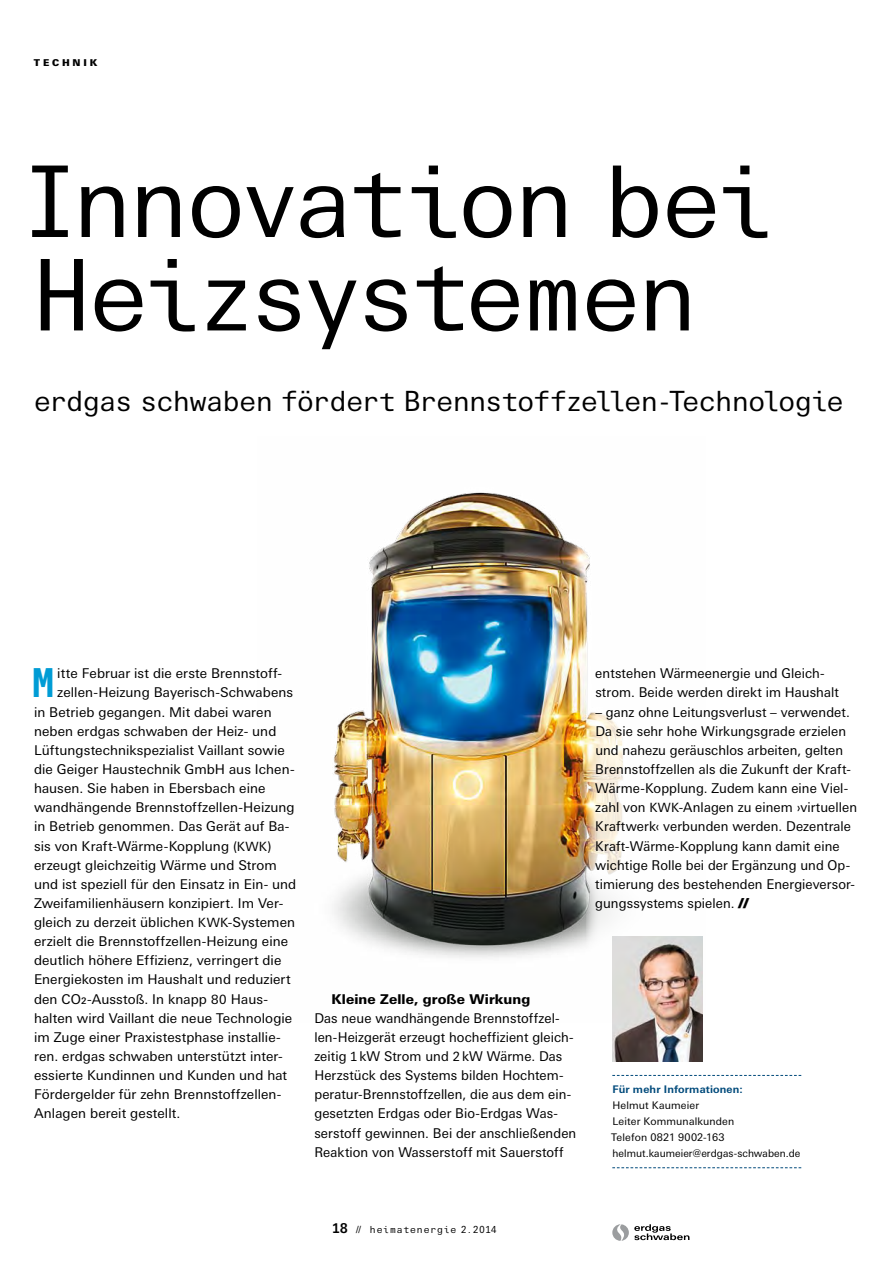
<style>
.page{position:relative;width:893px;height:1263px;background:#fff}
.page>*{position:absolute;margin:0;border:0;box-sizing:border-box;transform-origin:0 0}
.Head1__25pt{font:98.85px/93.4px "LT Univers Typewriter";letter-spacing:-.055em;color:#000}
.Grundtext_Initiale{font:700 39.9px "LT Univers Typewriter";color:#009cd5}
.Head2__14_pt{font:27.9px "LT Univers Typewriter";letter-spacing:-.02em;color:#000}
.Grundtext_Initiale-2{font:13.5px "LT Univers Num Basic";letter-spacing:.005em;color:#000}
.Grundtext{font:13.5px/19.2px "LT Univers Num Basic";letter-spacing:.005em;color:#000}
.Head3__9_pt{font:800 13.5px "LT Univers Basic";letter-spacing:.01em;color:#000}
.Kontakte{font:10.5px/15.9px "LT Univers Basic";letter-spacing:.01em;color:#000}
.t1{font:9.75px "LT Univers Typewriter";letter-spacing:.08em;color:#000}
.Rubrik__CAPS{font:900 9.45px "LT Univers Basic";letter-spacing:.3em;color:#000}
.s1{font-size:12.75px}
.s2{font-family:"LT Univers Basic";font-weight:500;font-size:9px}
.s3{font-family:"LT Univers Basic X Black"}
.s4{font-weight:700;color:#004a7b}
.s5{font-weight:700;font-size:13.5px}
</style>
<div class="page">
<svg style="left:612px;top:1075px;width:189px;height:1px"></svg>
<svg style="left:612px;top:1167px;width:189px;height:1px"></svg>
<img style="left:334px;top:492px;width:279px;height:531px">
<div style="left:586px;top:678px;width:274px;height:287px;background:#fff"></div>
<img style="left:613px;top:936px;width:90px;height:125px">
<svg style="left:612px;top:1224px;width:77px;height:17px"></svg>
<p class="Rubrik__CAPS" style="left:34px;top:57px;width:65px">TECHNIK</p>
<p class="Head1__25pt" style="left:20px;top:155px;width:756px">Innovation bei<br>Heizsystemen</p>
<p class="Head2__14_pt" style="left:34px;top:385px;width:811px">erdgas schwaben fördert Brennstoffzellen-Technologie</p>
<p class="Grundtext_Initiale" style="left:31px;top:659px;width:26px">M</p>
<p class="Grundtext_Initiale-2" style="left:57px;top:666px;width:226px">itte Februar ist die erste Brennstoff-</p>
<p class="Grundtext_Initiale-2" style="left:57px;top:685px;width:237px">zellen-Heizung Bayerisch-Schwabens</p>
<p class="Grundtext_Initiale-2" style="left:34px;top:704px;width:239px">in Betrieb gegangen. Mit dabei waren</p>
<p class="Grundtext_Initiale-2" style="left:34px;top:723px;width:244px">neben erdgas schwaben der Heiz- und</p>
<p class="Grundtext_Initiale-2" style="left:34px;top:742px;width:252px">Lüftungstechnikspezialist Vaillant sowie</p>
<p class="Grundtext_Initiale-2" style="left:34px;top:761px;width:262px">die Geiger Haustechnik GmbH aus Ichen-</p>
<p class="Grundtext_Initiale-2" style="left:34px;top:780px;width:233px">hausen. Sie haben in Ebersbach eine</p>
<p class="Grundtext_Initiale-2" style="left:34px;top:800px;width:262px">wandhängende Brennstoffzellen-Heizung</p>
<p class="Grundtext_Initiale-2" style="left:34px;top:819px;width:257px">in Betrieb genommen. Das Gerät auf Ba-</p>
<p class="Grundtext_Initiale-2" style="left:34px;top:838px;width:239px">sis von Kraft-Wärme-Kopplung (<span class="s1">KWK</span>)</p>
<p class="Grundtext_Initiale-2" style="left:34px;top:857px;width:244px">erzeugt gleichzeitig Wärme und Strom</p>
<p class="Grundtext_Initiale-2" style="left:34px;top:876px;width:264px">und ist speziell für den Einsatz in Ein- und</p>
<p class="Grundtext_Initiale-2" style="left:34px;top:895px;width:251px">Zweifamilienhäusern konzipiert. Im Ver-</p>
<p class="Grundtext_Initiale-2" style="left:34px;top:914px;width:263px">gleich zu derzeit üblichen <span class="s1">KWK</span>-Systemen</p>
<p class="Grundtext_Initiale-2" style="left:34px;top:934px;width:256px">erzielt die Brennstoffzellen-Heizung eine</p>
<p class="Grundtext_Initiale-2" style="left:34px;top:953px;width:249px">deutlich höhere Effizienz, verringert die</p>
<p class="Grundtext_Initiale-2" style="left:34px;top:972px;width:258px">Energiekosten im Haushalt und reduziert</p>
<p class="Grundtext_Initiale-2" style="left:34px;top:991px;width:236px">den CO<span class="s2">2</span>-Ausstoß. In knapp 80 Haus-</p>
<p class="Grundtext_Initiale-2" style="left:34px;top:1010px;width:260px">halten wird Vaillant die neue Technologie</p>
<p class="Grundtext_Initiale-2" style="left:34px;top:1029px;width:248px">im Zuge einer Praxistestphase installie-</p>
<p class="Grundtext_Initiale-2" style="left:34px;top:1048px;width:250px">ren. erdgas schwaben unterstützt inter-</p>
<p class="Grundtext_Initiale-2" style="left:34px;top:1067px;width:255px">essierte Kundinnen und Kunden und hat</p>
<p class="Grundtext_Initiale-2" style="left:34px;top:1087px;width:248px">Fördergelder für zehn Brennstoffzellen-</p>
<p class="Grundtext_Initiale-2" style="left:34px;top:1106px;width:148px">Anlagen bereit gestellt.</p>
<p class="Head3__9_pt" style="left:331px;top:990px;width:200px">Kleine Zelle, große Wirkung</p>
<p class="Grundtext" style="left:314px;top:1008px;width:263px">Das neue wandhängende Brennstoffzel&shy;len-Heizgerät erzeugt hocheffizient gleich&shy;zeitig 1 kW Strom und 2kW Wärme. Das Herzstück des Systems bilden Hochtem&shy;peratur-Brennstoffzellen, die aus dem ein&shy;gesetzten Erdgas oder Bio-Erdgas Was&shy;serstoff gewinnen. Bei der anschließenden Reaktion von Wasserstoff mit Sauerstoff</p>
<p class="Grundtext" style="left:595px;top:664px;width:245px">entstehen Wärmeenergie und Gleich&shy;strom. Beide werden direkt im Haushalt</p>
<p class="Grundtext" style="left:595px;top:702px;width:263px">– ganz ohne Leitungsverlust – verwendet.<br>Da sie sehr hohe Wirkungsgrade erzielen und nahezu geräuschlos arbeiten, gelten Brennstoffzellen als die Zukunft der Kraft-Wärme-Kopplung. Zudem kann eine Viel&shy;zahl von <span class="s1">KWK</span>-Anlagen zu einem ›virtuellen Kraftwerk‹ verbunden werden. Dezentrale Kraft-Wärme-Kopplung kann damit eine wichtige Rolle bei der Ergänzung und Op&shy;timierung des bestehenden Energieversor&shy;gungssystems spielen. <span class="s3">//</span></p>
<p class="Kontakte" style="left:611px;top:1081px;width:191px"><span class="s4">Für mehr Informationen:<br></span>Helmut Kaumeier<br>Leiter Kommunalkunden<br>Telefon 0821 9002-163 helmut.kaumeier@erdgas-schwaben.de</p>
<p class="t1" style="left:332px;top:1224px;width:166px"><span class="s5">18</span> // heimatenergie 2.2014</p>
</div>
